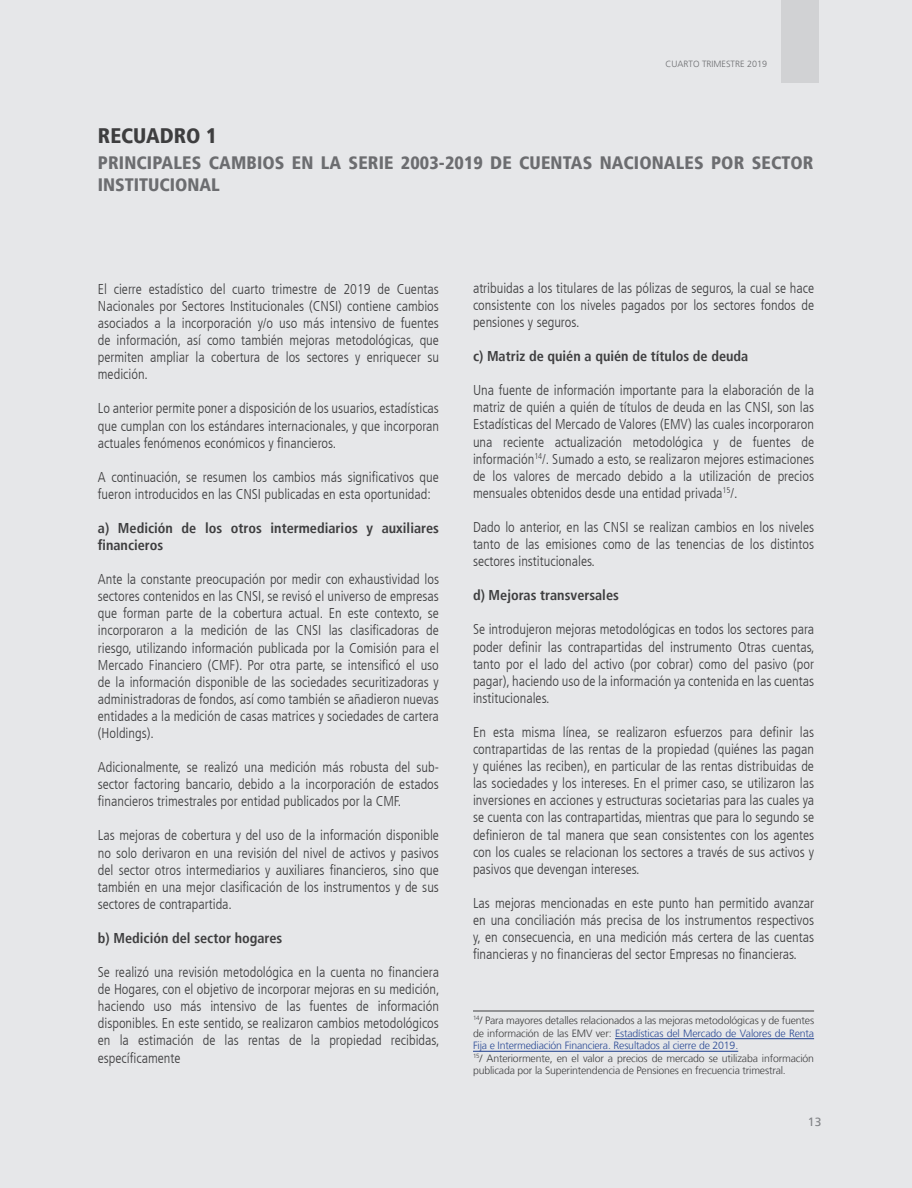
<style>
.page{position:relative;width:912px;height:1188px;background:#fff}
.page>*{position:absolute;margin:0;border:0;box-sizing:border-box;transform-origin:0 0}
.Recuadro{font:900 condensed 21px "Frutiger LT";color:#3e3e3f}
.Recuadro-2{font:900 condensed 18px/21.6px "Frutiger LT";letter-spacing:.01em;color:#6c6d70}
.Texto{font:300 condensed 14.25px/17.1px "Frutiger LT";color:#3e3e3f;text-align:justify}
.Subtítulos{font:700 condensed 14.25px/17.1px "Frutiger LT";color:#3e3e3f}
.t1{font:12px "Frutiger LT";color:#808285}
.t2{font:300 10.5px/12.6px "Frutiger LT";letter-spacing:-.015em;color:#2a4994;text-align:justify}
.t3{font:300 10.5px/12.6px "Frutiger LT";letter-spacing:-.015em;color:#3e3e3f}
.t4{font:300 9px "Frutiger LT";color:#6c6d70}
.s1{color:#3e3e3f}
</style>
<div class="page">
<div style="left:0;top:0;width:911px;height:1188px;background:#e6e7e9"></div>
<div style="left:780px;top:0;width:38px;height:83px;background:#d1d2d4"></div>
<hr style="left:473px;top:1011px;width:340px;height:1px;background:#3e3e3f">
<hr style="left:614px;top:1038px;width:199px;height:1px;background:#2a4994">
<hr style="left:473px;top:1051px;width:265px;height:1px;background:#2a4994">
<p class="t4" style="left:665px;top:59px;width:103px">CUARTO TRIMESTRE 2019</p>
<p class="Recuadro" style="left:98px;top:123px;width:121px">RECUADRO 1</p>
<p class="Recuadro-2" style="left:98px;top:152px;width:717px">PRINCIPALES CAMBIOS EN LA SERIE 2003-2019 DE CUENTAS NACIONALES POR SECTOR<br>INSTITUCIONAL</p>
<p class="Texto" style="left:98px;top:281px;width:342px">El cierre estadístico del cuarto trimestre de 2019 de Cuentas Nacionales por Sectores Institucionales (CNSI) contiene cambios asociados a la incorporación y/o uso más intensivo de fuentes de información, así como también mejoras metodológicas, que permiten ampliar la cobertura de los sectores y enriquecer su medición.</p>
<p class="Texto" style="left:98px;top:400px;width:342px">Lo anterior permite poner a disposición de los usuarios, estadísticas que cumplan con los estándares internacionales, y que incorporan actuales fenómenos económicos y financieros.</p>
<p class="Texto" style="left:98px;top:468px;width:342px">A continuación, se resumen los cambios más significativos que fueron introducidos en las CNSI publicadas en esta oportunidad:</p>
<p class="Subtítulos" style="left:98px;top:519px;width:342px">a) Medición de los otros intermediarios y auxiliares financieros</p>
<p class="Texto" style="left:98px;top:571px;width:342px">Ante la constante preocupación por medir con exhaustividad los sectores contenidos en las CNSI, se revisó el universo de empresas que forman parte de la cobertura actual. En este contexto, se incorporaron a la medición de las CNSI las clasificadoras de riesgo, utilizando información publicada por la Comisión para el Mercado Financiero (CMF). Por otra parte, se intensificó el uso de la información disponible de las sociedades securitizadoras y administradoras de fondos, así como también se añadieron nuevas entidades a la medición de casas matrices y sociedades de cartera (Holdings).</p>
<p class="Texto" style="left:98px;top:759px;width:342px">Adicionalmente, se realizó una medición más robusta del sub&shy;sector factoring bancario, debido a la incorporación de estados financieros trimestrales por entidad publicados por la CMF.</p>
<p class="Texto" style="left:98px;top:827px;width:342px">Las mejoras de cobertura y del uso de la información disponible no solo derivaron en una revisión del nivel de activos y pasivos del sector otros intermediarios y auxiliares financieros, sino que también en una mejor clasificación de los instrumentos y de sus sectores de contrapartida.</p>
<p class="Subtítulos" style="left:98px;top:929px;width:186px">b) Medición del sector hogares</p>
<p class="Texto" style="left:98px;top:964px;width:343px">Se realizó una revisión metodológica en la cuenta no financiera de Hogares, con el objetivo de incorporar mejoras en su medición, haciendo uso más intensivo de las fuentes de información disponibles. En este sentido, se realizaron cambios metodológicos en la estimación de las rentas de la propiedad recibidas, específicamente</p>
<p class="Texto" style="left:473px;top:280px;width:342px">atribuidas a los titulares de las pólizas de seguros, la cual se hace consistente con los niveles pagados por los sectores fondos de pensiones y seguros.</p>
<p class="Subtítulos" style="left:473px;top:348px;width:277px">c) Matriz de quién a quién de títulos de deuda</p>
<p class="Texto" style="left:473px;top:382px;width:342px">Una fuente de información importante para la elaboración de la matriz de quién a quién de títulos de deuda en las CNSI, son las Estadísticas del Mercado de Valores (EMV) las cuales incorporaron una reciente actualización metodológica y de fuentes de información<sup>14</sup>/. Sumado a esto, se realizaron mejores estimaciones de los valores de mercado debido a la utilización de precios mensuales obtenidos desde una entidad privada<sup>15</sup>/.</p>
<p class="Texto" style="left:473px;top:519px;width:342px">Dado lo anterior, en las CNSI se realizan cambios en los niveles tanto de las emisiones como de las tenencias de los distintos sectores institucionales.</p>
<p class="Subtítulos" style="left:473px;top:587px;width:147px">d) Mejoras transversales</p>
<p class="Texto" style="left:473px;top:621px;width:343px">Se introdujeron mejoras metodológicas en todos los sectores para poder definir las contrapartidas del instrumento Otras cuentas, tanto por el lado del activo (por cobrar) como del pasivo (por pagar), haciendo uso de la información ya contenida en las cuentas institucionales.</p>
<p class="Texto" style="left:473px;top:724px;width:342px">En esta misma línea, se realizaron esfuerzos para definir las contrapartidas de las rentas de la propiedad (quiénes las pagan y quiénes las reciben), en particular de las rentas distribuidas de las sociedades y los intereses. En el primer caso, se utilizaron las inversiones en acciones y estructuras societarias para las cuales ya se cuenta con las contrapartidas, mientras que para lo segundo se definieron de tal manera que sean consistentes con los agentes con los cuales se relacionan los sectores a través de sus activos y pasivos que devengan intereses.</p>
<p class="Texto" style="left:473px;top:895px;width:342px">Las mejoras mencionadas en este punto han permitido avanzar en una conciliación más precisa de los instrumentos respectivos y, en consecuencia, en una medición más certera de las cuentas financieras y no financieras del sector Empresas no financieras.</p>
<p class="t2" style="left:473px;top:1014px;width:342px"><sup>14</sup><span class="s1">/ Para mayores detalles relacionados a las mejoras metodológicas y de fuentes de información de las EMV ver:</span> Estadísticas del Mercado de Valores de Renta Fija e Intermediación Financiera. Resultados al cierre de 2019.</p>
<p class="t3" style="left:473px;top:1052px;width:342px"><sup>15</sup>/ Anteriormente, en el valor a precios de mercado se utilizaba información publicada por la Superintendencia de Pensiones en frecuencia trimestral.</p>
<p class="t1" style="left:807px;top:1114px;width:15px">13</p>
</div>
